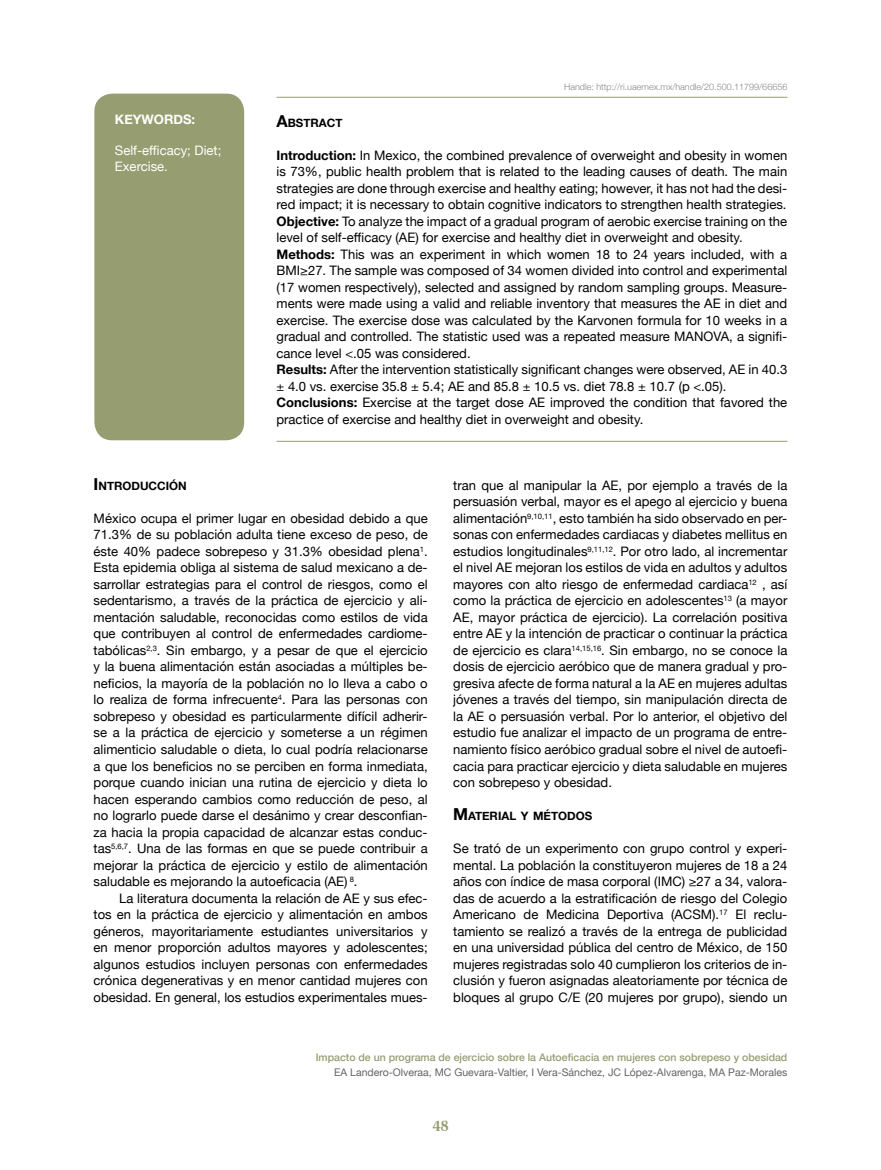
<style>
.page{position:relative;width:881px;height:1170px;background:#fff}
.page>*{position:absolute;margin:0;border:0;box-sizing:border-box;transform-origin:0 0}
.t1{font:700 13.5px "Slimbach";color:#969d70}
.t2{font:13.05px/16.5px "Helvetica Neue";color:#000;text-align:justify}
.t3{font:13.05px/15.6px "Helvetica Neue";color:#fff}
.t4{font:700 13.05px "Helvetica Neue";color:#fff}
.t5{font:700 11.55px "Helvetica Neue";color:#000}
.t6{font:10.5px "Helvetica Neue";color:#646363}
.t7{font:500 10.5px "Helvetica Neue";color:#969d70}
.t8{font:300 9px "Helvetica Neue";color:#878787}
.s1{font-size:16.5px}
.s2{font-weight:700}
</style>
<div class="page">
<hr style="left:276px;top:97px;width:511px;height:1px;background:#969d70">
<div style="left:94px;top:94px;width:150px;height:346px;background:#969d70;border-radius:18px"></div>
<hr style="left:276px;top:441px;width:511px;height:1px;background:#969d70">
<p class="t4" style="left:115px;top:107px;width:82px">KEYWORDS:</p>
<p class="t3" style="left:115px;top:142px;width:108px">Self-efficacy; Diet;<br>Exercise.</p>
<p class="t8" style="left:564px;top:79px;width:225px">Handle: http://ri.uaemex.mx/handle/20.500.11799/66656</p>
<p class="t5" style="left:276px;top:112px;width:67px"><span class="s1">A</span>BSTRACT</p>
<p class="t2" style="left:276px;top:146px;width:512px;text-align:left"><span class="s2">Introduction:</span> In Mexico, the combined prevalence of overweight and obesity in women is 73%, public health problem that is related to the leading causes of death. The main strategies are done through exercise and healthy eating; however, it has not had the desi&shy;red impact; it is necessary to obtain cognitive indicators to strengthen health strategies.<br><span class="s2">Objective:</span> To analyze the impact of a gradual program of aerobic exercise training on the level of self-efficacy (AE) for exercise and healthy diet in overweight and obesity.<br><span class="s2">Methods:</span> This was an experiment in which women 18 to 24 years included, with a BMI≥27. The sample was composed of 34 women divided into control and experimental (17 women respectively), selected and assigned by random sampling groups. Measure&shy;ments were made using a valid and reliable inventory that measures the AE in diet and exercise. The exercise dose was calculated by the Karvonen formula for 10 weeks in a gradual and controlled. The statistic used was a repeated measure MANOVA, a signifi&shy;cance level &lt;.05 was considered.<br><span class="s2">Results:</span> After the intervention statistically significant changes were observed, AE in 40.3 ± 4.0 vs. exercise 35.8 ± 5.4; AE and 85.8 ± 10.5 vs. diet 78.8 ± 10.7 (p &lt;.05).<br><span class="s2">Conclusions:</span> Exercise at the target dose AE improved the condition that favored the practice of exercise and healthy diet in overweight and obesity.</p>
<p class="t5" style="left:94px;top:475px;width:94px"><span class="s1">I</span>NTRODUCCIÓN</p>
<p class="t2" style="left:94px;top:509px;width:335px">México ocupa el primer lugar en obesidad debido a que 71.3% de su población adulta tiene exceso de peso, de éste 40% padece sobrepeso y 31.3% obesidad plena<sup>1</sup>.<br>Esta epidemia obliga al sistema de salud mexicano a de&shy;sarrollar estrategias para el control de riesgos, como el sedentarismo, a través de la práctica de ejercicio y ali&shy;mentación saludable, reconocidas como estilos de vida que contribuyen al control de enfermedades cardiome&shy;tabólicas<sup>2,3</sup>. Sin embargo, y a pesar de que el ejercicio y la buena alimentación están asociadas a múltiples be&shy;neficios, la mayoría de la población no lo lleva a cabo o lo realiza de forma infrecuente<sup>4</sup>. Para las personas con sobrepeso y obesidad es particularmente difícil adherir&shy;se a la práctica de ejercicio y someterse a un régimen alimenticio saludable o dieta, lo cual podría relacionarse a que los beneficios no se perciben en forma inmediata, porque cuando inician una rutina de ejercicio y dieta lo hacen esperando cambios como reducción de peso, al no lograrlo puede darse el desánimo y crear desconfian&shy;za hacia la propia capacidad de alcanzar estas conduc&shy;tas<sup>5,6,7</sup>. Una de las formas en que se puede contribuir a mejorar la práctica de ejercicio y estilo de alimentación saludable es mejorando la autoeficacia (AE) <sup>8</sup>.</p>
<p class="t2" style="left:94px;top:888px;width:335px;text-indent:25px">La literatura documenta la relación de AE y sus efec&shy;tos en la práctica de ejercicio y alimentación en ambos géneros, mayoritariamente estudiantes universitarios y en menor proporción adultos mayores y adolescentes; algunos estudios incluyen personas con enfermedades crónica degenerativas y en menor cantidad mujeres con obesidad. En general, los estudios experimentales mues-</p>
<p class="t2" style="left:453px;top:476px;width:335px">tran que al manipular la AE, por ejemplo a través de la persuasión verbal, mayor es el apego al ejercicio y buena alimentación<sup>9,10,11</sup>, esto también ha sido observado en per&shy;sonas con enfermedades cardiacas y diabetes mellitus en estudios longitudinales<sup>9,11,12</sup>. Por otro lado, al incrementar el nivel AE mejoran los estilos de vida en adultos y adultos mayores con alto riesgo de enfermedad cardiaca<sup>12</sup> , así como la práctica de ejercicio en adolescentes<sup>13</sup> (a mayor AE, mayor práctica de ejercicio). La correlación positiva entre AE y la intención de practicar o continuar la práctica de ejercicio es clara<sup>14,15,16</sup>. Sin embargo, no se conoce la dosis de ejercicio aeróbico que de manera gradual y pro&shy;gresiva afecte de forma natural a la AE en mujeres adultas jóvenes a través del tiempo, sin manipulación directa de la AE o persuasión verbal. Por lo anterior, el objetivo del estudio fue analizar el impacto de un programa de entre&shy;namiento físico aeróbico gradual sobre el nivel de autoefi&shy;cacia para practicar ejercicio y dieta saludable en mujeres con sobrepeso y obesidad.</p>
<p class="t5" style="left:453px;top:805px;width:140px"><span class="s1">M</span>ATERIAL Y MÉTODOS</p>
<p class="t2" style="left:453px;top:839px;width:335px">Se trató de un experimento con grupo control y experi&shy;mental. La población la constituyeron mujeres de 18 a 24 años con índice de masa corporal (IMC) ≥27 a 34, valora&shy;das de acuerdo a la estratificación de riesgo del Colegio Americano de Medicina Deportiva (ACSM).<sup>17</sup> El reclu&shy;tamiento se realizó a través de la entrega de publicidad en una universidad pública del centro de México, de 150 mujeres registradas solo 40 cumplieron los criterios de in&shy;clusión y fueron asignadas aleatoriamente por técnica de bloques al grupo C/E (20 mujeres por grupo), siendo un</p>
<p class="t7" style="left:315px;top:1048px;width:473px">Impacto de un programa de ejercicio sobre la Autoeficacia en mujeres con sobrepeso y obesidad</p>
<p class="t6" style="left:334px;top:1063px;width:454px">EA Landero-Olveraa, MC Guevara-Valtier, I Vera-Sánchez, JC López-Alvarenga, MA Paz-Morales</p>
<p class="t1" style="left:432px;top:1115px;width:18px">48</p>
</div>
